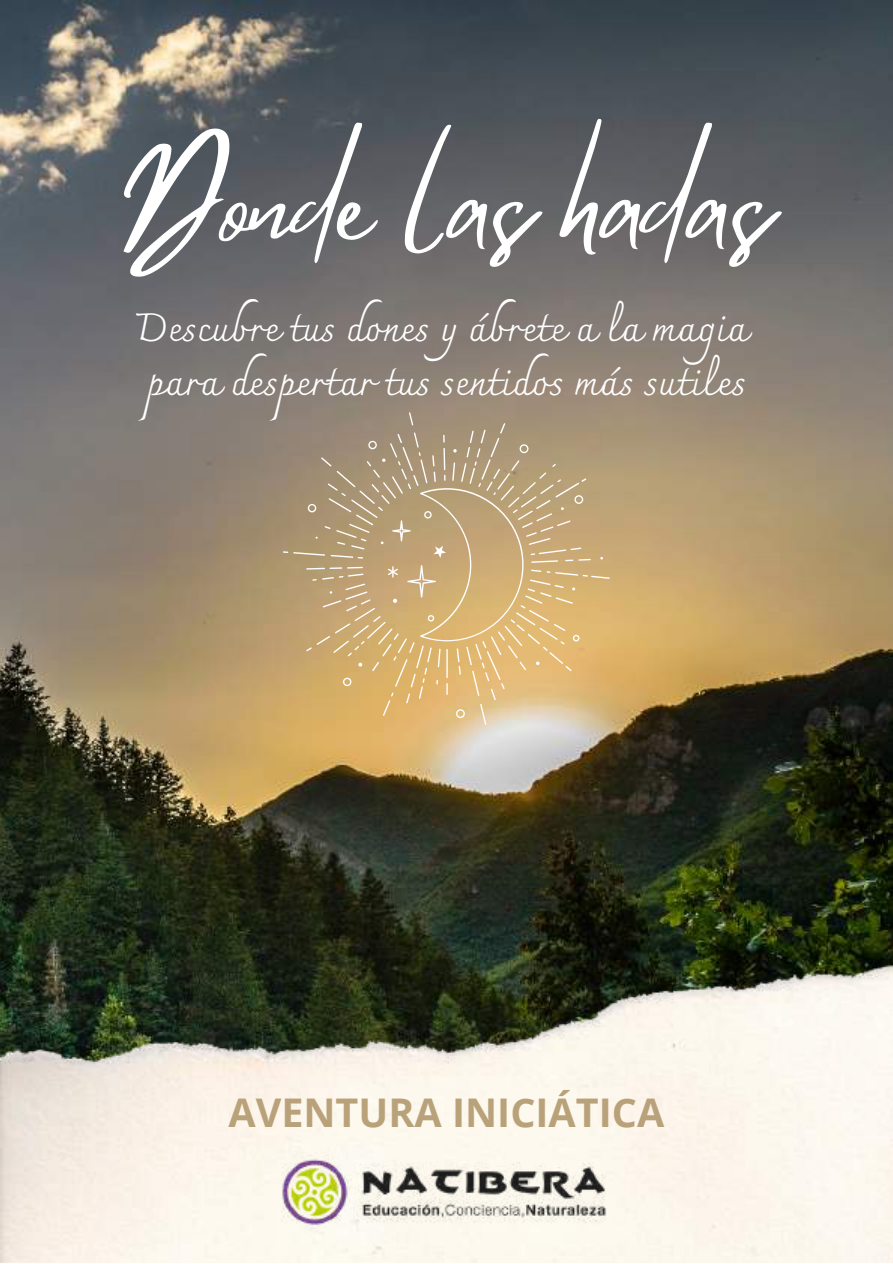
<style>
.page{position:relative;width:893px;height:1264px;background:#fff}
.page>*{position:absolute;margin:0;border:0;box-sizing:border-box;transform-origin:0 0}
.t1{font:113.85px "Mistrully";color:#fff}
.t2{font:700 39.45px "Open Sans";color:#b9a27a}
.t3{font:39.3px/54.4px "Charmonman";color:#fff}
</style>
<div class="page">
<img style="left:0;top:0;width:892px;height:962px">
<svg style="left:283px;top:412px;width:326px;height:313px;background:#c5a87a"></svg>
<img style="left:0;top:962px;width:892px;height:300px">
<img style="left:257px;top:1138px;width:378px;height:103px">
<h1 class="t1" style="left:121px;top:113px;width:651px">Donde las hadas</h1>
<p class="t3" style="left:135px;top:300px;width:613px">Descubre tus dones y ábrete a la magia para despertar tus sentidos más sutiles</p>
<p class="t2" style="left:228px;top:1084px;width:437px">AVENTURA INICIÁTICA</p>
</div>
